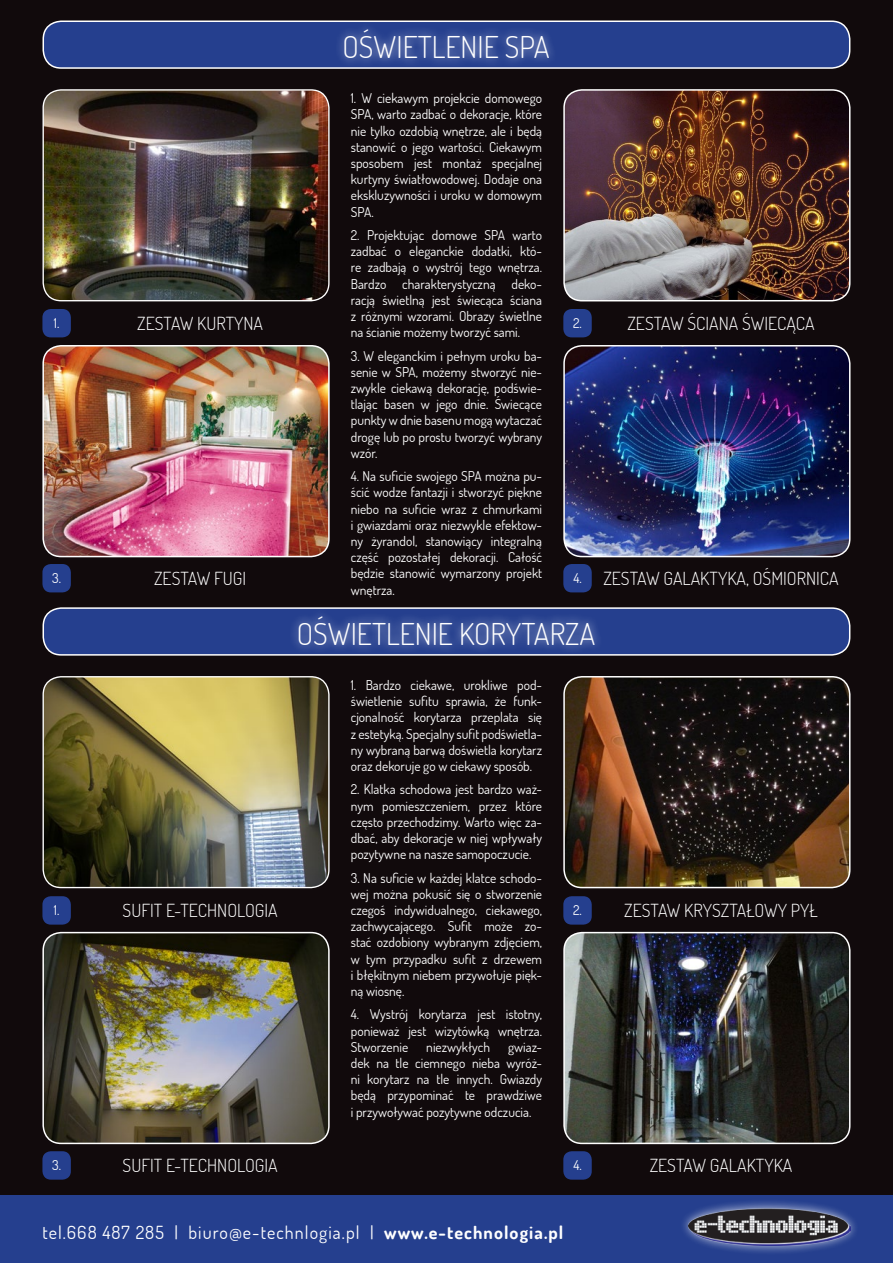
<style>
.page{position:relative;width:893px;height:1263px;background:#110a0c}
.page>*{position:absolute;margin:0;border:0;box-sizing:border-box;transform-origin:0 0}
.t1{font:300 30px "Dosis";color:#fff}
.t2{font:300 18px "Dosis";color:#fff}
.t3{font:18px "Dosis";letter-spacing:.06em;color:#fff}
.t4{font:13.5px/16.2px "Dosis";color:#fff;text-align:justify}
.s1{font-weight:700}
</style>
<div class="page">
<div style="left:0;top:1195px;width:893px;height:68px;background:#253f8e"></div>
<div style="left:679px;top:1199px;width:181px;height:56px;background:#fff;opacity:.75"></div>
<img style="left:688px;top:1207px;width:162px;height:39px">
<div style="left:43px;top:21px;width:807px;height:47px;background:#253f8e;border-radius:18px"></div>
<div style="left:43px;top:21px;width:807px;height:48px;border:2px solid #fff;border-radius:18px"></div>
<div style="left:43px;top:608px;width:807px;height:47px;background:#253f8e;border-radius:18px"></div>
<div style="left:43px;top:607px;width:807px;height:49px;border:2px solid #fff;border-radius:18px"></div>
<div style="left:335px;top:21px;width:223px;height:47px;background:#fff;opacity:.75"></div>
<div style="left:289px;top:607px;width:315px;height:47px;background:#fff;opacity:.75"></div>
<img style="left:43px;top:90px;width:286px;height:211px">
<div style="left:43px;top:89px;width:287px;height:212px;border:1px solid #fff;border-radius:18px"></div>
<img style="left:43px;top:677px;width:286px;height:210px">
<div style="left:43px;top:676px;width:287px;height:212px;border:1px solid #fff;border-radius:18px"></div>
<img style="left:44px;top:346px;width:285px;height:210px">
<div style="left:42px;top:345px;width:288px;height:212px;border:2px solid #fff;border-radius:18px"></div>
<img style="left:43px;top:932px;width:286px;height:211px">
<div style="left:42px;top:932px;width:288px;height:212px;border:2px solid #fff;border-radius:18px"></div>
<img style="left:564px;top:90px;width:286px;height:211px">
<div style="left:563px;top:89px;width:287px;height:212px;border:2px solid #fff;border-radius:18px"></div>
<img style="left:564px;top:677px;width:286px;height:210px">
<div style="left:563px;top:676px;width:287px;height:212px;border:2px solid #fff;border-radius:18px"></div>
<img style="left:564px;top:346px;width:286px;height:210px">
<div style="left:563px;top:345px;width:287px;height:212px;border:2px solid #fff;border-radius:18px"></div>
<img style="left:564px;top:932px;width:286px;height:211px">
<div style="left:563px;top:932px;width:287px;height:212px;border:2px solid #fff;border-radius:18px"></div>
<div style="left:42px;top:309px;width:29px;height:28px;background:#253f8e;border-radius:9px"></div>
<div style="left:42px;top:896px;width:29px;height:29px;background:#253f8e;border-radius:9px"></div>
<div style="left:42px;top:564px;width:29px;height:28px;background:#253f8e;border-radius:9px"></div>
<div style="left:42px;top:1151px;width:29px;height:28px;background:#253f8e;border-radius:9px"></div>
<div style="left:563px;top:309px;width:29px;height:28px;background:#253f8e;border-radius:9px"></div>
<div style="left:563px;top:896px;width:29px;height:29px;background:#253f8e;border-radius:9px"></div>
<div style="left:563px;top:564px;width:29px;height:28px;background:#253f8e;border-radius:9px"></div>
<div style="left:563px;top:1151px;width:29px;height:28px;background:#253f8e;border-radius:9px"></div>
<p class="t1" style="left:343px;top:27px;width:209px">OŚWIETLENIE SPA</p>
<p class="t4" style="left:54px;top:315px;width:7px">1.</p>
<p class="t2" style="left:137px;top:312px;width:127px">ZESTAW KURTYNA</p>
<p class="t4" style="left:52px;top:570px;width:10px">3.</p>
<p class="t2" style="left:154px;top:567px;width:94px">ZESTAW FUGI</p>
<p class="t4" style="left:351px;top:90px;width:193px">1. W ciekawym projekcie domowego SPA, warto zadbać o dekoracje, które nie tylko ozdobią wnętrze, ale i będą stanowić o jego wartości. Ciekawym sposobem jest montaż specjalnej kurtyny światłowodowej. Dodaje ona ekskluzywności i uroku w domowym SPA.</p>
<p class="t4" style="left:351px;top:227px;width:193px">2. Projektując domowe SPA warto zadbać o eleganckie dodatki, któ&shy;re zadbają o wystrój tego wnętrza.<br>Bardzo charakterystyczną deko&shy;racją świetlną jest świecąca ściana z różnymi wzorami. Obrazy świetlne na ścianie możemy tworzyć sami.</p>
<p class="t4" style="left:351px;top:347px;width:193px">3. W eleganckim i pełnym uroku ba&shy;senie w SPA, możemy stworzyć nie&shy;zwykle ciekawą dekorację, podświe&shy;tlając basen w jego dnie. Świecące punkty w dnie basenu mogą wytaczać drogę lub po prostu tworzyć wybrany wzór.</p>
<p class="t4" style="left:351px;top:468px;width:193px">4. Na suficie swojego SPA można pu&shy;ścić wodze fantazji i stworzyć piękne niebo na suficie wraz z chmurkami i gwiazdami oraz niezwykle efektow&shy;ny żyrandol, stanowiący integralną część pozostałej dekoracji. Całość będzie stanowić wymarzony projekt wnętrza.</p>
<p class="t4" style="left:573px;top:315px;width:10px">2.</p>
<p class="t2" style="left:627px;top:312px;width:189px">ZESTAW ŚCIANA ŚWIECĄCA</p>
<p class="t4" style="left:573px;top:570px;width:10px">4.</p>
<p class="t2" style="left:603px;top:567px;width:237px">ZESTAW GALAKTYKA, OŚMIORNICA</p>
<p class="t1" style="left:297px;top:614px;width:300px">OŚWIETLENIE KORYTARZA</p>
<p class="t4" style="left:54px;top:902px;width:7px">1.</p>
<p class="t2" style="left:123px;top:899px;width:157px">SUFIT E-TECHNOLOGIA</p>
<p class="t4" style="left:351px;top:676px;width:193px">1. Bardzo ciekawe, urokliwe pod&shy;świetlenie sufitu sprawia, że funk&shy;cjonalność korytarza przeplata się z estetyką. Specjalny sufit podświetla&shy;ny wybraną barwą doświetla korytarz oraz dekoruje go w ciekawy sposób.</p>
<p class="t4" style="left:351px;top:781px;width:193px">2. Klatka schodowa jest bardzo waż&shy;nym pomieszczeniem, przez które często przechodzimy. Warto więc za&shy;dbać, aby dekoracje w niej wpływały pozytywne na nasze samopoczucie.</p>
<p class="t4" style="left:351px;top:869px;width:193px">3. Na suficie w każdej klatce schodo&shy;wej można pokusić się o stworzenie czegoś indywidualnego, ciekawego, zachwycającego. Sufit może zo&shy;stać ozdobiony wybranym zdjęciem, w tym przypadku sufit z drzewem i błękitnym niebem przywołuje pięk&shy;ną wiosnę.</p>
<p class="t4" style="left:351px;top:1006px;width:193px">4. Wystrój korytarza jest istotny, ponieważ jest wizytówką wnętrza.<br>Stworzenie</p>
<p class="t4" style="left:426px;top:1038px;width:65px">niezwykłych</p>
<p class="t4" style="left:351px;top:1038px;width:193px;text-indent:157px">gwiaz&shy;dek na tle ciemnego nieba wyróż&shy;ni korytarz na tle innych. Gwiazdy będą przypominać te prawdziwe i przywoływać pozytywne odczucia.</p>
<p class="t4" style="left:573px;top:902px;width:10px">2.</p>
<p class="t2" style="left:624px;top:899px;width:195px">ZESTAW KRYSZTAŁOWY PYŁ</p>
<p class="t4" style="left:52px;top:1157px;width:10px">3.</p>
<p class="t2" style="left:123px;top:1153px;width:157px">SUFIT E-TECHNOLOGIA</p>
<p class="t4" style="left:573px;top:1157px;width:10px">4.</p>
<p class="t2" style="left:650px;top:1153px;width:144px">ZESTAW GALAKTYKA</p>
<h2 class="t3" style="left:43px;top:1220px;width:522px">tel.668 487 285 | biuro@e-technlogia.pl | <span class="s1">www.e-technologia.pl</span></h2>
</div>
